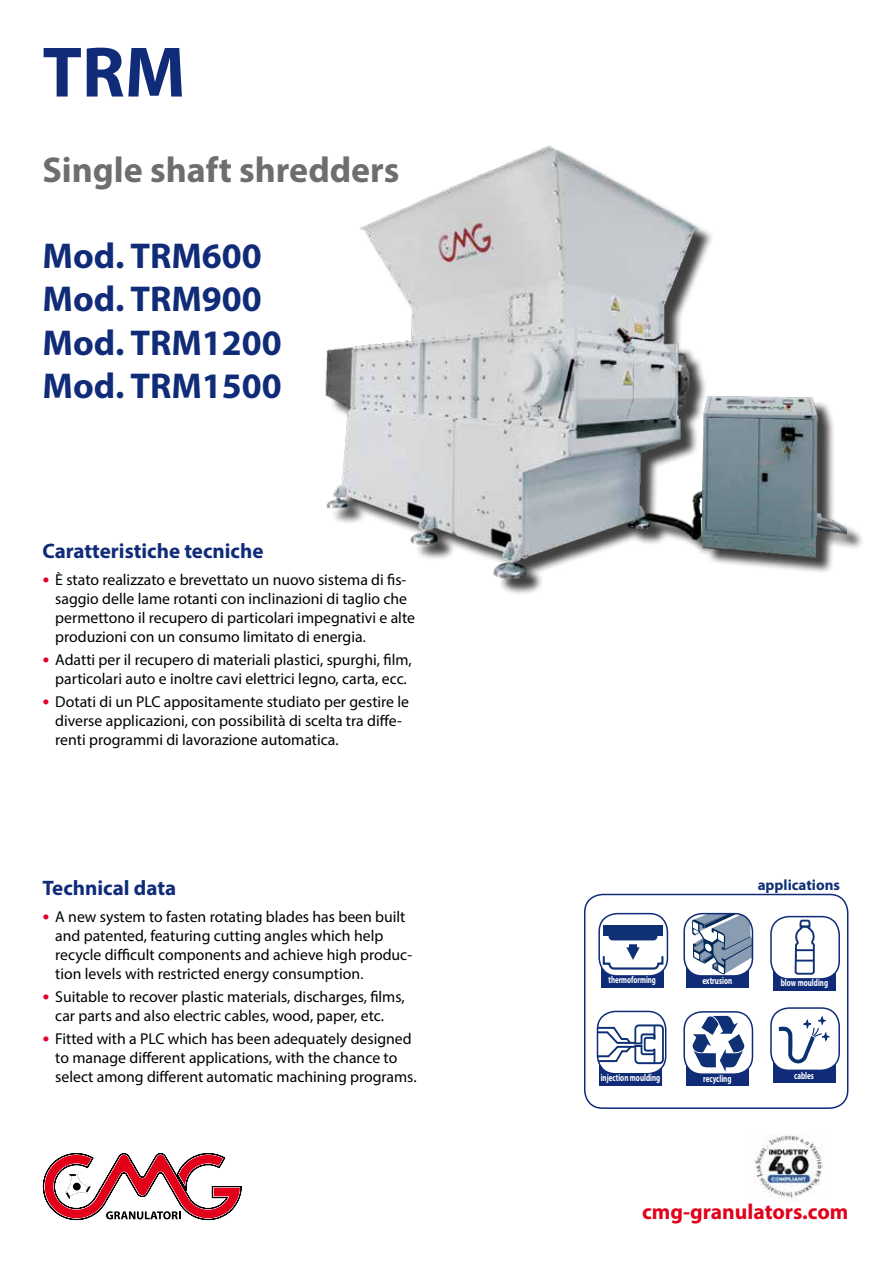
<style>
.page{position:relative;width:893px;height:1263px;background:#fff}
.page>*{position:absolute;margin:0;border:0;box-sizing:border-box;transform-origin:0 0}
.t1{font:700 72px "Myriad Pro";color:#102b78}
.t2{font:700 36px/43.2px "Myriad Pro";color:#102b78}
.t3{font:700 36px "Myriad Pro";color:#6d6e70}
.t4{font:700 21.6px "Myriad Pro";color:#e2001a}
.t5{font:700 21px "Myriad Pro";color:#102b78}
.t6{font:15.75px/18.9px "Myriad Pro";color:#000}
.t7{font:700 15px "Myriad Pro";color:#0e3074}
.t8{font:700 10.05px "Myriad Pro";color:#fff;scale:.7 1}
.t9{font:700 9.9px "Myriad Pro";color:#fff;scale:.7 1}
.s1{font-family:"Helvetica Neue";font-size:14.25px;color:#e2002b}
.s2{font-family:"Helvetica Neue";font-size:14.25px}
</style>
<div class="page">
<svg style="left:43px;top:1153px;width:198px;height:67px"></svg>
<img style="left:754px;top:1133px;width:69px;height:68px">
<img style="left:325px;top:145px;width:521px;height:445px">
<div style="left:584px;top:894px;width:264px;height:215px;border:2px solid #102b78;border-radius:18px"></div>
<div style="left:774px;top:969px;width:62px;height:22px;background:#102b78"></div>
<div style="left:771px;top:916px;width:68px;height:63px;background:#fff;border-radius:18px"></div>
<svg style="left:794px;top:919px;width:21px;height:56px"></svg>
<div style="left:770px;top:916px;width:70px;height:64px;border:2px solid #102b78;border-radius:18px"></div>
<div style="left:773px;top:1061px;width:62px;height:22px;background:#102b78"></div>
<div style="left:771px;top:1008px;width:68px;height:62px;background:#fff;border-radius:18px"></div>
<svg style="left:779px;top:1016px;width:51px;height:48px"></svg>
<div style="left:770px;top:1007px;width:70px;height:64px;border:2px solid #102b78;border-radius:18px"></div>
<div style="left:686px;top:966px;width:62px;height:22px;background:#102b78"></div>
<svg style="left:684px;top:915px;width:65px;height:61px"></svg>
<svg style="left:692px;top:914px;width:60px;height:60px"></svg>
<div style="left:683px;top:913px;width:70px;height:64px;border:2px solid #102b78;border-radius:18px"></div>
<div style="left:600px;top:1064px;width:62px;height:21px;background:#102b78"></div>
<div style="left:597px;top:1011px;width:69px;height:63px;background:#fff;border-radius:18px"></div>
<div style="left:634px;top:1024px;width:30px;height:40px;border:2px solid #0e3074;border-radius:4px"></div>
<svg style="left:597px;top:1023px;width:59px;height:40px"></svg>
<div style="left:597px;top:1011px;width:69px;height:63px;border:2px solid #102b78;border-radius:18px"></div>
<div style="left:601px;top:966px;width:62px;height:22px;background:#102b78"></div>
<div style="left:599px;top:914px;width:68px;height:62px;background:#fff;border-radius:18px"></div>
<div style="left:603px;top:925px;width:60px;height:10px;background:#0e3074"></div>
<div style="left:609px;top:931px;width:48px;height:9px;background:#0e3074;border-radius:4px"></div>
<svg style="left:602px;top:944px;width:62px;height:27px"></svg>
<div style="left:598px;top:913px;width:70px;height:64px;border:2px solid #102b78;border-radius:18px"></div>
<div style="left:686px;top:1064px;width:62px;height:22px;background:#102b78"></div>
<div style="left:684px;top:1012px;width:68px;height:62px;background:#fff;border-radius:18px"></div>
<svg style="left:691px;top:1014px;width:54px;height:58px"></svg>
<div style="left:683px;top:1011px;width:70px;height:64px;border:2px solid #102b78;border-radius:18px"></div>
<h1 class="t1" style="left:43px;top:25px;width:145px">TRM</h1>
<h2 class="t3" style="left:43px;top:146px;width:359px">Single shaft shredders</h2>
<h2 class="t2" style="left:43px;top:233px;width:241px">Mod. TRM600<br>Mod. TRM900<br>Mod. TRM1200<br>Mod. TRM1500</h2>
<h3 class="t5" style="left:43px;top:537px;width:222px">Caratteristiche tecniche</h3>
<p class="t6" style="left:55px;top:570px;width:361px;text-indent:-13px"><span class="s1">•</span> È stato realizzato e brevettato un nuovo sistema di fis&shy;saggio delle lame rotanti con inclinazioni di taglio che permettono il recupero di particolari impegnativi e alte produzioni con un consumo limitato di energia<span class="s2">.</span></p>
<p class="t6" style="left:43px;top:650px;width:371px;text-align:center"><span class="s1">•</span> Adatti per il recupero di materiali plastici, spurghi, film, particolari auto e inoltre cavi elettrici legno, carta, ecc.</p>
<p class="t6" style="left:55px;top:692px;width:355px;text-indent:-13px"><span class="s1">•</span> Dotati di un PLC appositamente studiato per gestire le diverse applicazioni, con possibilità di scelta tra diffe&shy;renti programmi di lavorazione automatica.</p>
<h3 class="t5" style="left:43px;top:874px;width:135px">Technical data</h3>
<p class="t6" style="left:55px;top:907px;width:358px;text-indent:-13px"><span class="s1">•</span> A new system to fasten rotating blades has been built and patented, featuring cutting angles which help recycle difficult components and achieve high produc&shy;tion levels with restricted energy consumption<span class="s2">.</span></p>
<p class="t6" style="left:43px;top:987px;width:364px;text-align:center"><span class="s1">•</span> Suitable to recover plastic materials, discharges, films, car parts and also electric cables, wood, paper, etc.</p>
<p class="t6" style="left:55px;top:1029px;width:363px;text-indent:-13px"><span class="s1">•</span> Fitted with a PLC which has been adequately designed to manage different applications, with the chance to select among different automatic machining programs.</p>
<p class="t9" style="left:608px;top:973px;width:69px">thermoforming</p>
<p class="t8" style="left:601px;top:1071px;width:87px">injection moulding</p>
<p class="t7" style="left:758px;top:875px;width:84px">applications</p>
<p class="t8" style="left:702px;top:974px;width:44px">extrusion</p>
<p class="t8" style="left:703px;top:1072px;width:42px">recycling</p>
<p class="t8" style="left:781px;top:976px;width:69px">blow moulding</p>
<p class="t8" style="left:794px;top:1069px;width:30px">cables</p>
<h3 class="t4" style="left:642px;top:1197px;width:208px">cmg-granulators.com</h3>
</div>
